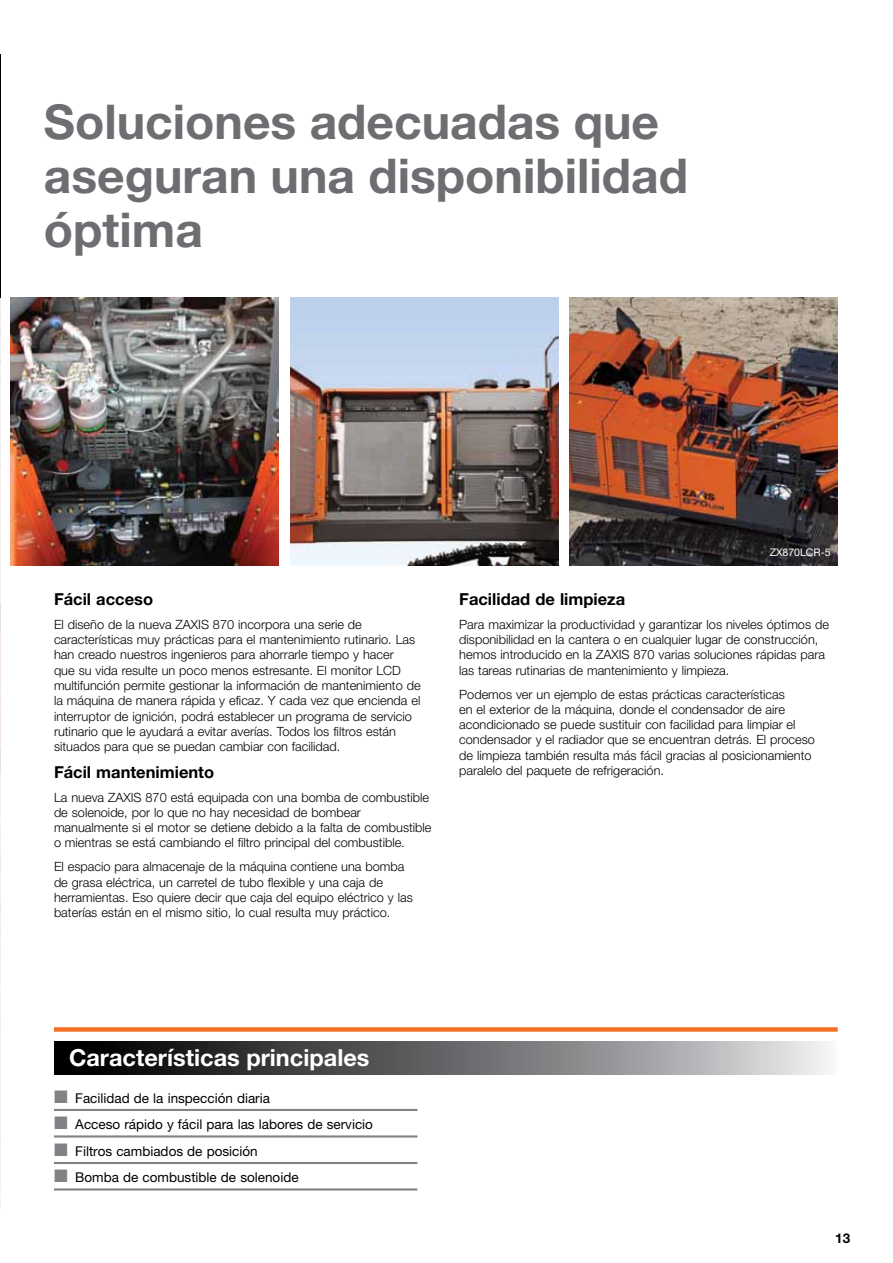
<style>
.page{position:relative;width:893px;height:1263px;background:#fff}
.page>*{position:absolute;margin:0;border:0;box-sizing:border-box;transform-origin:0 0}
.t1{font:700 48px/54.4px "Helvetica Neue LT Pro";color:#6d6e71}
.t2{font:700 23.55px "Helvetica Neue LT Pro";color:#fff}
.t3{font:700 16.5px "Helvetica Neue LT Pro";color:#000}
.t4{font:13.5px "Helvetica Neue LT Pro";color:#000}
.t5{font:700 13.5px "Helvetica Neue LT Pro";color:#000}
.t6{font:300 12.75px/15.3px "Helvetica Neue LT Pro";color:#000}
.t7{font:10.5px "Helvetica Neue LT Pro";color:#fff}
.s1{color:#808285}
</style>
<div class="page">
<div style="left:54px;top:1027px;width:784px;height:5px;background:#f36f21"></div>
<img style="left:0;top:298px;width:1px;height:911px">
<img style="left:570px;top:298px;width:268px;height:268px">
<img style="left:290px;top:298px;width:268px;height:268px">
<img style="left:11px;top:298px;width:267px;height:268px">
<svg style="left:54px;top:1041px;width:775px;height:34px;background:#68696b"></svg>
<hr style="left:0;top:54px;width:1px;height:244px;background:#000">
<hr style="left:54px;top:1109px;width:363px;height:2px;background:#808285">
<hr style="left:54px;top:1135px;width:363px;height:2px;background:#808285">
<hr style="left:54px;top:1162px;width:363px;height:2px;background:#808285">
<hr style="left:54px;top:1188px;width:363px;height:2px;background:#808285">
<h1 class="t1" style="left:44px;top:93px;width:646px">Soluciones adecuadas que aseguran una disponibilidad óptima</h1>
<p class="t7" style="left:770px;top:546px;width:62px">ZX870LCR-5</p>
<p class="t3" style="left:54px;top:589px;width:101px">Fácil acceso</p>
<p class="t6" style="left:54px;top:616px;width:368px">El diseño de la nueva ZAXIS 870 incorpora una serie de características muy prácticas para el mantenimiento rutinario. Las han creado nuestros ingenieros para ahorrarle tiempo y hacer<br>que su vida resulte un poco menos estresante. El monitor LCD multifunción permite gestionar la información de mantenimiento de la máquina de manera rápida y eficaz. Y cada vez que encienda el interruptor de ignición, podrá establecer un programa de servicio rutinario que le ayudará a evitar averías. Todos los filtros están situados para que se puedan cambiar con facilidad.</p>
<p class="t3" style="left:54px;top:762px;width:162px">Fácil mantenimiento</p>
<p class="t6" style="left:54px;top:789px;width:379px">La nueva ZAXIS 870 está equipada con una bomba de combustible de solenoide, por lo que no hay necesidad de bombear manualmente si el motor se detiene debido a la falta de combustible o mientras se está cambiando el filtro principal del combustible.</p>
<p class="t6" style="left:54px;top:859px;width:360px">El espacio para almacenaje de la máquina contiene una bomba de grasa eléctrica, un carretel de tubo flexible y una caja de herramientas. Eso quiere decir que caja del equipo eléctrico y las baterías están en el mismo sitio, lo cual resulta muy práctico.</p>
<p class="t3" style="left:459px;top:589px;width:168px">Facilidad de limpieza</p>
<p class="t6" style="left:459px;top:616px;width:371px">Para maximizar la productividad y garantizar los niveles óptimos de disponibilidad en la cantera o en cualquier lugar de construcción, hemos introducido en la ZAXIS 870 varias soluciones rápidas para las tareas rutinarias de mantenimiento y limpieza.</p>
<p class="t6" style="left:459px;top:686px;width:357px">Podemos ver un ejemplo de estas prácticas características<br>en el exterior de la máquina, donde el condensador de aire acondicionado se puede sustituir con facilidad para limpiar el condensador y el radiador que se encuentran detrás. El proceso de limpieza también resulta más fácil gracias al posicionamiento paralelo del paquete de refrigeración.</p>
<h2 class="t2" style="left:69px;top:1043px;width:302px">Características principales</h2>
<p class="t4" style="left:54px;top:1090px;width:218px"><span class="s1">■</span> Facilidad de la inspección diaria</p>
<p class="t4" style="left:54px;top:1116px;width:321px"><span class="s1">■</span> Acceso rápido y fácil para las labores de servicio</p>
<p class="t4" style="left:54px;top:1143px;width:205px"><span class="s1">■</span> Filtros cambiados de posición</p>
<p class="t4" style="left:54px;top:1169px;width:246px"><span class="s1">■</span> Bomba de combustible de solenoide</p>
<p class="t5" style="left:835px;top:1230px;width:17px">13</p>
</div>
